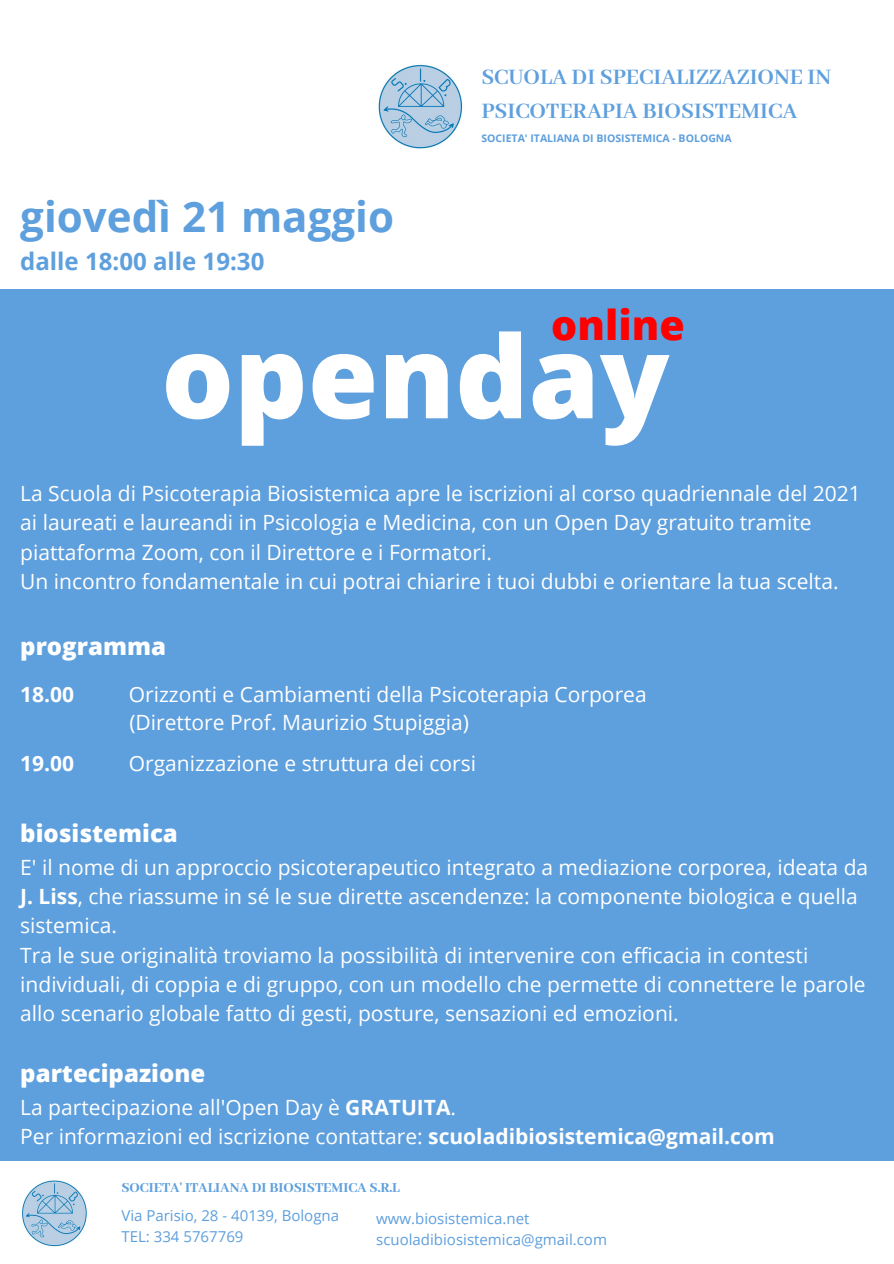
<style>
.page{position:relative;width:894px;height:1264px;background:#fff}
.page>*{position:absolute;margin:0;border:0;box-sizing:border-box;transform-origin:0 0}
.t1{font:800 114.3px "Open Sans";color:#fff}
.t2{font:700 42px "Open Sans";color:#5e9fdd}
.t3{font:800 41.1px "Open Sans";color:#f00}
.t4{font:700 24px/33.6px "Abhaya Libre";color:#5e9fdd}
.t5{font:800 24px "Open Sans";color:#fff}
.t6{font:700 24px "Open Sans";color:#5e9fdd}
.t7{font:21px/29.2px "Open Sans";color:#fff}
.t8{font:700 21px "Open Sans";color:#fff}
.t9{font:15px/20.2px "Open Sans";color:#5e9fdd}
.t10{font:800 15px "Abhaya Libre";color:#5e9fdd}
.t11{font:700 10.5px "Open Sans";color:#5e9fdd}
.s1{font-weight:700}
</style>
<div class="page">
<div style="left:0;top:289px;width:893px;height:974px;background:#5e9fdd"></div>
<img style="left:378px;top:64px;width:85px;height:85px">
<div style="left:0;top:1161px;width:893px;height:102px;background:#fff"></div>
<img style="left:22px;top:1180px;width:65px;height:67px">
<h2 class="t2" style="left:20px;top:187px;width:375px">giovedì 21 maggio</h2>
<p class="t6" style="left:20px;top:244px;width:245px">dalle 18:00 alle 19:30</p>
<p class="t4" style="left:481px;top:61px;width:351px">SCUOLA DI SPECIALIZZAZIONE IN<br>PSICOTERAPIA BIOSISTEMICA</p>
<p class="t11" style="left:481px;top:131px;width:252px">SOCIETA' ITALIANA DI BIOSISTEMICA - BOLOGNA</p>
<h3 class="t3" style="left:551px;top:296px;width:135px">online</h3>
<h1 class="t1" style="left:161px;top:296px;width:509px">openday</h1>
<p class="t7" style="left:20px;top:478px;width:842px">La Scuola di Psicoterapia Biosistemica apre le iscrizioni al corso quadriennale del 2021 ai laureati e laureandi in Psicologia e Medicina, con un Open Day gratuito tramite piattaforma Zoom, con il Direttore e i Formatori.<br>Un incontro fondamentale in cui potrai chiarire i tuoi dubbi e orientare la tua scelta.</p>
<p class="t5" style="left:20px;top:629px;width:147px">programma</p>
<p class="t8" style="left:20px;top:679px;width:55px">18.00</p>
<p class="t7" style="left:129px;top:679px;width:519px;line-height:28.3px">Orizzonti e Cambiamenti della Psicoterapia Corporea (Direttore Prof. Maurizio Stupiggia)</p>
<p class="t8" style="left:20px;top:748px;width:55px">19.00</p>
<p class="t7" style="left:129px;top:748px;width:349px">Organizzazione e struttura dei corsi</p>
<p class="t5" style="left:20px;top:816px;width:159px">biosistemica</p>
<p class="t7" style="left:20px;top:852px;width:849px">E' il nome di un approccio psicoterapeutico integrato a mediazione corporea, ideata da <span class="s1">J. Liss</span>, che riassume in sé le sue dirette ascendenze: la componente biologica e quella sistemica.<br>Tra le sue originalità troviamo la possibilità di intervenire con efficacia in contesti individuali, di coppia e di gruppo, con un modello che permette di connettere le parole allo scenario globale fatto di gesti, posture, sensazioni ed emozioni.</p>
<p class="t5" style="left:20px;top:1056px;width:186px">partecipazione</p>
<p class="t7" style="left:20px;top:1092px;width:755px">La partecipazione all'Open Day è <span class="s1">GRATUITA</span>.<br>Per informazioni ed iscrizione contattare: <span class="s1">scuoladibiosistemica@gmail.com</span></p>
<p class="t10" style="left:121px;top:1179px;width:280px">SOCIETA' ITALIANA DI BIOSISTEMICA S.R.L</p>
<p class="t9" style="left:121px;top:1205px;width:219px">Via Parisio, 28 - 40139, Bologna<br>TEL: 334 5767769</p>
<p class="t9" style="left:376px;top:1208px;width:232px">www.biosistemica.net scuoladibiosistemica@gmail.com</p>
</div>
